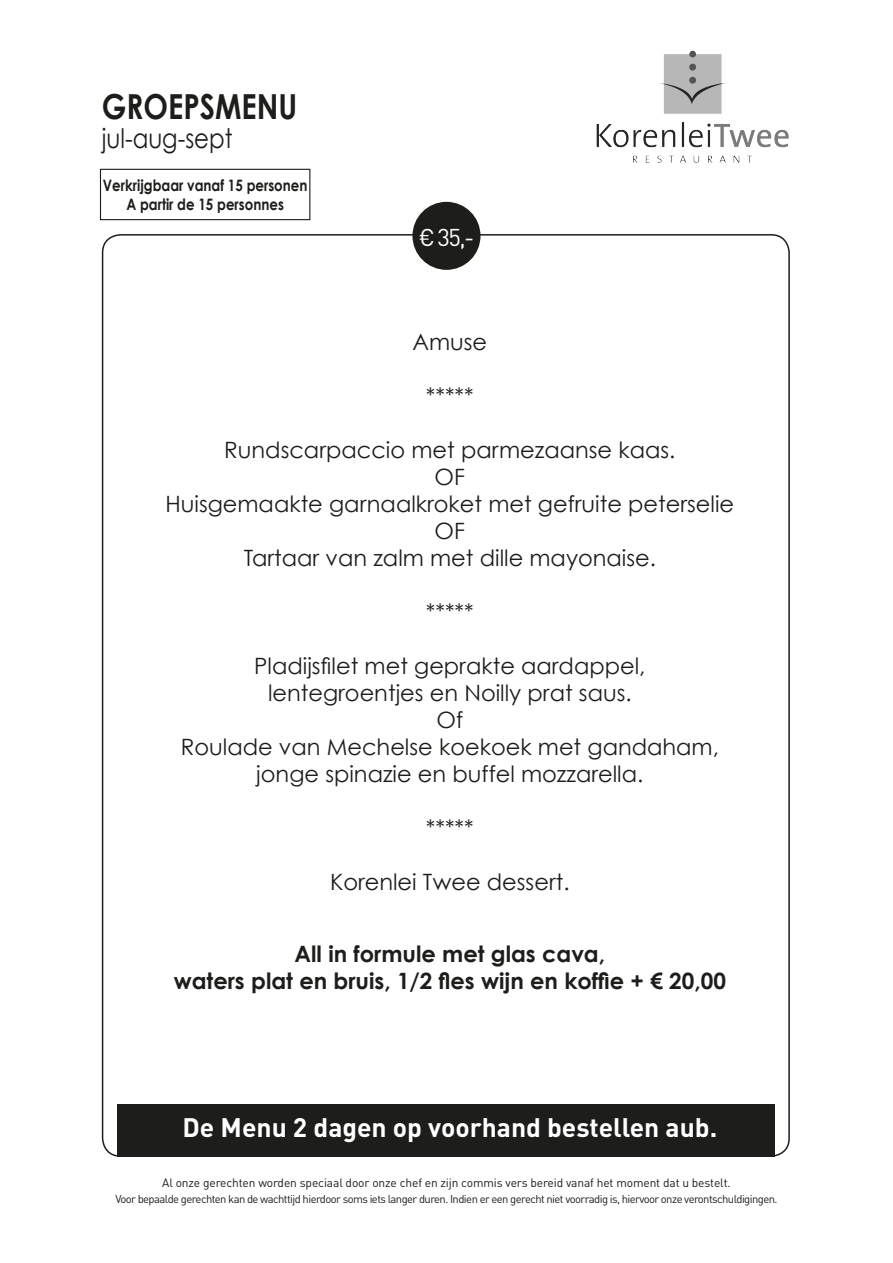
<style>
.page{position:relative;width:893px;height:1263px;background:#fff}
.page>*{position:absolute;margin:0;border:0;box-sizing:border-box;transform-origin:0 0}
.t1{font:700 34.5px "Century Gothic";color:#1d1d1b;scale:.85 1}
.t2{font:27px "Century Gothic";color:#1d1d1b;scale:.85 1}
.t3{font:700 26.4px "DIN Pro";color:#fff}
.t4{font:24px "DIN Pro";color:#fff}
.t5{font:22.5px "Century Gothic";color:#1d1d1b}
.t6{font:700 22.5px "Century Gothic";color:#1d1d1b}
.t7{font:700 15.75px "Century Gothic";color:#1d1d1b;scale:.85 1}
.t8{font:12px "DIN Pro";letter-spacing:-.01em;color:#1d1d1b}
.t9{font:11.25px "DIN Pro";letter-spacing:-.05em;color:#1d1d1b}
</style>
<div class="page">
<img style="left:596px;top:50px;width:193px;height:113px">
<div style="left:100px;top:169px;width:210px;height:51px;border:1px solid #1d1d1b"></div>
<div style="left:412px;top:202px;width:68px;height:68px;background:#1d1d1b;border-radius:50%"></div>
<div style="left:117px;top:1104px;width:657px;height:53px;background:#1d1d1b"></div>
<p class="t1" style="left:102px;top:85px;width:231px">GROEPSMENU</p>
<p class="t2" style="left:102px;top:122px;width:155px">jul-aug-sept</p>
<p class="t7" style="left:103px;top:175px;width:242px">Verkrijgbaar vanaf 15 personen</p>
<p class="t7" style="left:126px;top:194px;width:187px">A partir de 15 personnes</p>
<p class="t4" style="left:419px;top:221px;width:57px">€ 35,-</p>
<p class="t5" style="left:412px;top:328px;width:76px">Amuse</p>
<p class="t5" style="left:426px;top:382px;width:49px">*****</p>
<p class="t5" style="left:224px;top:436px;width:453px">Rundscarpaccio met parmezaanse kaas.</p>
<p class="t5" style="left:435px;top:463px;width:32px">OF</p>
<p class="t5" style="left:165px;top:490px;width:570px">Huisgemaakte garnaalkroket met gefruite peterselie</p>
<p class="t5" style="left:435px;top:517px;width:32px">OF</p>
<p class="t5" style="left:244px;top:544px;width:414px">Tartaar van zalm met dille mayonaise.</p>
<p class="t5" style="left:426px;top:598px;width:49px">*****</p>
<p class="t5" style="left:254px;top:652px;width:393px">Pladijsfilet met geprakte aardappel,</p>
<p class="t5" style="left:268px;top:679px;width:365px">lentegroentjes en Noilly prat saus.</p>
<p class="t5" style="left:436px;top:706px;width:28px">Of</p>
<p class="t5" style="left:181px;top:733px;width:540px">Roulade van Mechelse koekoek met gandaham,</p>
<p class="t5" style="left:256px;top:760px;width:388px">jonge spinazie en buffel mozzarella.</p>
<p class="t5" style="left:426px;top:814px;width:49px">*****</p>
<p class="t5" style="left:330px;top:868px;width:241px">Korenlei Twee dessert.</p>
<p class="t6" style="left:295px;top:940px;width:312px">All in formule met glas cava,</p>
<p class="t6" style="left:174px;top:967px;width:554px">waters plat en bruis, 1/2 fles wijn en koffie + € 20,00</p>
<p class="t3" style="left:182px;top:1109px;width:536px">De Menu 2 dagen op voorhand bestellen aub.</p>
<p class="t8" style="left:162px;top:1174px;width:570px">Al onze gerechten worden speciaal door onze chef en zijn commis vers bereid vanaf het moment dat u bestelt.</p>
<p class="t9" style="left:115px;top:1191px;width:664px">Voor bepaalde gerechten kan de wachttijd hierdoor soms iets langer duren. Indien er een gerecht niet voorradig is, hiervoor onze verontschuldigingen.</p>
</div>
